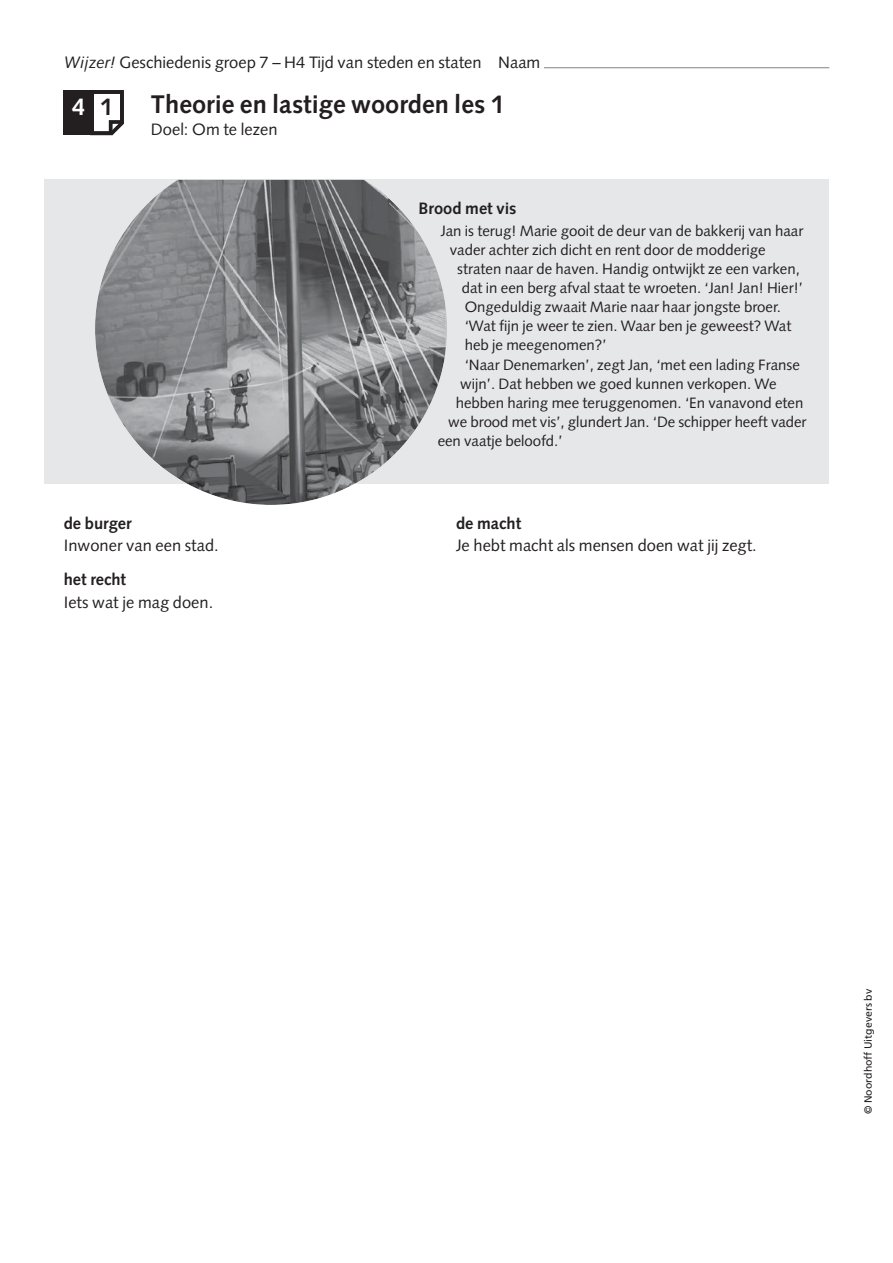
<style>
.page{position:relative;width:893px;height:1263px;background:#fff}
.page>*{position:absolute;margin:0;border:0;box-sizing:border-box;transform-origin:0 0}
.t1{font:700 25.5px "Syntax LT Std";color:#231f20}
.t2{font:700 24px "Syntax LT Std";color:#fff}
.t3{font:16.5px "Syntax LT Std";color:#231f20}
.t4{font:700 16.5px "Syntax LT Std";color:#231f20}
.t5{font:15px "Syntax LT Std";color:#231f20}
.t6{font:10.5px "Frutiger LT Std";color:#231f20}
.s1{font-style:italic}
.s2{color:#231f20}
</style>
<div class="page">
<hr style="left:544px;top:67px;width:285px;height:1px;background:#808285">
<div style="left:45px;top:179px;width:784px;height:305px;background:#e6e7e8"></div>
<img style="left:95px;top:180px;width:352px;height:325px">
<div style="left:64px;top:90px;width:30px;height:45px;background:#231f20"></div>
<svg style="left:90px;top:90px;width:34px;height:46px"></svg>
<p class="t3" style="left:64px;top:55px;width:478px"><span class="s1">Wijzer!</span> Geschiedenis groep 7 – H4 Tijd van steden en staten Naam</p>
<h1 class="t1" style="left:151px;top:93px;width:355px">Theorie en lastige woorden les 1</h1>
<p class="t3" style="left:151px;top:122px;width:128px">Doel: Om te lezen</p>
<h2 class="t2" style="left:72px;top:96px;width:43px">4 <span class="s2">1</span></h2>
<p class="t4" style="left:64px;top:516px;width:69px">de burger</p>
<p class="t3" style="left:64px;top:539px;width:156px">Inwoner van een stad.</p>
<p class="t4" style="left:64px;top:572px;width:64px">het recht</p>
<p class="t3" style="left:64px;top:595px;width:151px">Iets wat je mag doen.</p>
<p class="t4" style="left:418px;top:201px;width:100px">Brood met vis</p>
<p class="t5" style="left:441px;top:225px;width:364px">Jan is terug! Marie gooit de deur van de bakkerij van haar</p>
<p class="t5" style="left:450px;top:244px;width:317px">vader achter zich dicht en rent door de modderige</p>
<p class="t5" style="left:457px;top:263px;width:344px">straten naar de haven. Handig ontwijkt ze een varken,</p>
<p class="t5" style="left:462px;top:282px;width:343px">dat in een berg afval staat te wroeten. ‘Jan! Jan! Hier!’</p>
<p class="t5" style="left:465px;top:301px;width:318px">Ongeduldig zwaait Marie naar haar jongste broer.</p>
<p class="t5" style="left:465px;top:320px;width:328px">‘Wat fijn je weer te zien. Waar ben je geweest? Wat</p>
<p class="t5" style="left:465px;top:339px;width:143px">heb je meegenomen?’</p>
<p class="t5" style="left:465px;top:358px;width:337px">‘Naar Denemarken’, zegt Jan, ‘met een lading Franse</p>
<p class="t5" style="left:460px;top:377px;width:318px">wijn’. Dat hebben we goed kunnen verkopen. We</p>
<p class="t5" style="left:456px;top:396px;width:349px">hebben haring mee teruggenomen. ‘En vanavond eten</p>
<p class="t5" style="left:448px;top:415px;width:360px">we brood met vis’, glundert Jan. ‘De schipper heeft vader</p>
<p class="t5" style="left:438px;top:434px;width:126px">een vaatje beloofd.’</p>
<p class="t4" style="left:456px;top:516px;width:67px">de macht</p>
<p class="t3" style="left:456px;top:539px;width:302px">Je hebt macht als mensen doen wat jij zegt.</p>
<p class="t6" style="left:863px;top:1114px;width:126px;rotate:-90deg">© Noordhoff Uitgevers bv</p>
</div>
